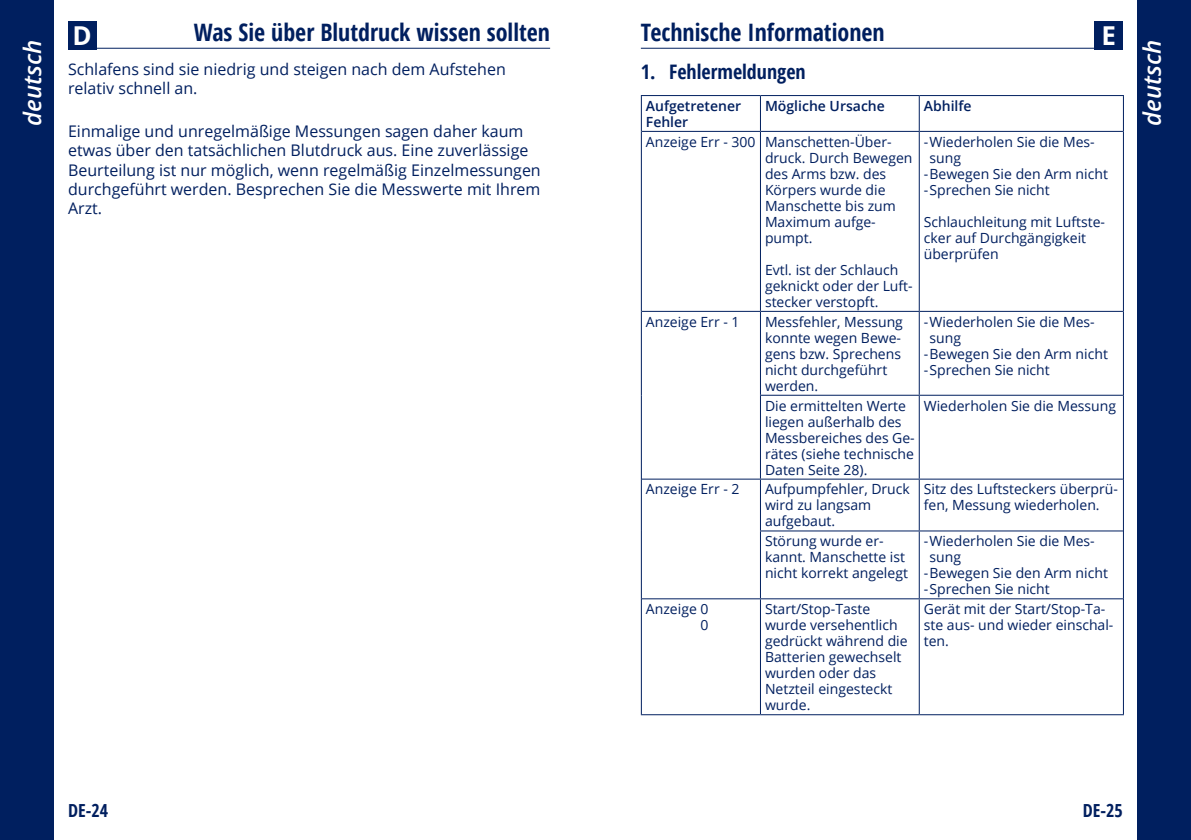
<style>
.page{position:relative;width:1191px;height:840px;background:#fff}
.page>*{position:absolute;margin:0;border:0;box-sizing:border-box;transform-origin:0 0}
.t1{font:700 26px "Open Sans";color:#fff}
.t2{font:700 condensed 24px "Open Sans";color:#001f5f}
.t3{font:italic 600 24px "Open Sans";color:#fff}
.t4{font:700 condensed 20px "Open Sans";color:#001f5f}
.t5{font:700 condensed 18px "Open Sans";color:#001f5f}
.t6{font:16px/19.2px "Open Sans";color:#001f5f}
.t7{font:14px/16px "Open Sans";color:#001f5f}
.t8{font:600 14px/16px "Open Sans";color:#001f5f}
</style>
<div class="page">
<div style="left:1137px;top:0;width:54px;height:839px;background:#001f5f"></div>
<div style="left:0;top:0;width:54px;height:839px;background:#001f5f"></div>
<hr style="left:641px;top:48px;width:482px;height:1px;background:#001f5f">
<hr style="left:68px;top:48px;width:482px;height:1px;background:#001f5f">
<div style="left:1094px;top:21px;width:29px;height:28px;background:#001f5f"></div>
<div style="left:68px;top:21px;width:28px;height:28px;background:#001f5f"></div>
<hr style="left:641px;top:95px;width:119px;height:1px;background:#001f5f">
<hr style="left:641px;top:96px;width:1px;height:35px;background:#001f5f">
<hr style="left:760px;top:95px;width:159px;height:1px;background:#001f5f">
<hr style="left:919px;top:95px;width:205px;height:1px;background:#001f5f">
<hr style="left:1123px;top:96px;width:1px;height:35px;background:#001f5f">
<hr style="left:760px;top:96px;width:1px;height:35px;background:#001f5f">
<hr style="left:918px;top:96px;width:1px;height:35px;background:#001f5f">
<hr style="left:642px;top:131px;width:118px;height:1px;background:#001f5f">
<hr style="left:760px;top:131px;width:159px;height:1px;background:#001f5f">
<hr style="left:919px;top:131px;width:204px;height:1px;background:#001f5f">
<hr style="left:641px;top:131px;width:1px;height:180px;background:#001f5f">
<hr style="left:1123px;top:131px;width:1px;height:180px;background:#001f5f">
<hr style="left:641px;top:311px;width:1px;height:84px;background:#001f5f">
<hr style="left:1123px;top:311px;width:1px;height:84px;background:#001f5f">
<hr style="left:641px;top:395px;width:1px;height:84px;background:#001f5f">
<hr style="left:760px;top:132px;width:1px;height:179px;background:#001f5f">
<hr style="left:918px;top:132px;width:1px;height:179px;background:#001f5f">
<hr style="left:642px;top:311px;width:118px;height:1px;background:#001f5f">
<hr style="left:760px;top:311px;width:159px;height:1px;background:#001f5f">
<hr style="left:760px;top:312px;width:1px;height:82px;background:#001f5f">
<hr style="left:919px;top:311px;width:204px;height:1px;background:#001f5f">
<hr style="left:918px;top:312px;width:1px;height:82px;background:#001f5f">
<hr style="left:760px;top:394px;width:159px;height:1px;background:#001f5f">
<hr style="left:760px;top:395px;width:1px;height:83px;background:#001f5f">
<hr style="left:919px;top:394px;width:204px;height:1px;background:#001f5f">
<hr style="left:918px;top:395px;width:1px;height:83px;background:#001f5f">
<hr style="left:642px;top:478px;width:118px;height:1px;background:#001f5f">
<hr style="left:760px;top:478px;width:159px;height:1px;background:#001f5f">
<hr style="left:760px;top:479px;width:1px;height:51px;background:#001f5f">
<hr style="left:919px;top:478px;width:204px;height:1px;background:#001f5f">
<hr style="left:918px;top:479px;width:1px;height:51px;background:#001f5f">
<hr style="left:760px;top:530px;width:159px;height:1px;background:#001f5f">
<hr style="left:760px;top:531px;width:1px;height:67px;background:#001f5f">
<hr style="left:919px;top:530px;width:204px;height:1px;background:#001f5f">
<hr style="left:918px;top:531px;width:1px;height:67px;background:#001f5f">
<hr style="left:642px;top:598px;width:118px;height:1px;background:#001f5f">
<hr style="left:760px;top:598px;width:159px;height:1px;background:#001f5f">
<hr style="left:760px;top:599px;width:1px;height:114px;background:#001f5f">
<hr style="left:919px;top:598px;width:204px;height:1px;background:#001f5f">
<hr style="left:918px;top:599px;width:1px;height:114px;background:#001f5f">
<hr style="left:1123px;top:395px;width:1px;height:84px;background:#001f5f">
<hr style="left:641px;top:479px;width:1px;height:51px;background:#001f5f">
<hr style="left:1123px;top:479px;width:1px;height:51px;background:#001f5f">
<hr style="left:641px;top:530px;width:1px;height:68px;background:#001f5f">
<hr style="left:1123px;top:530px;width:1px;height:68px;background:#001f5f">
<hr style="left:641px;top:598px;width:1px;height:115px;background:#001f5f">
<hr style="left:1123px;top:598px;width:1px;height:115px;background:#001f5f">
<hr style="left:641px;top:713px;width:119px;height:1px;background:#001f5f">
<hr style="left:760px;top:713px;width:159px;height:1px;background:#001f5f">
<hr style="left:919px;top:713px;width:205px;height:1px;background:#001f5f">
<h1 class="t1" style="left:73px;top:17px;width:21px">D</h1>
<h2 class="t2" style="left:194px;top:16px;width:358px">Was Sie über Blutdruck wissen sollten</h2>
<h2 class="t2" style="left:641px;top:16px;width:245px">Technische Informationen</h2>
<h1 class="t1" style="left:1101px;top:17px;width:16px">E</h1>
<p class="t6" style="left:68px;top:59px;width:439px">Schlafens sind sie niedrig und steigen nach dem Aufstehen relativ schnell an.</p>
<p class="t6" style="left:68px;top:121px;width:474px">Einmalige und unregelmäßige Messungen sagen daher kaum etwas über den tatsächlichen Blutdruck aus. Eine zuverlässige Beurteilung ist nur möglich, wenn regelmäßig Einzelmessungen durchgeführt werden. Besprechen Sie die Messwerte mit Ihrem Arzt.</p>
<h2 class="t3" style="left:16px;top:125px;width:87px;rotate:-90deg">deutsch</h2>
<h2 class="t3" style="left:1135px;top:125px;width:87px;rotate:-90deg">deutsch</h2>
<h3 class="t4" style="left:641px;top:58px;width:166px">1. Fehlermeldungen</h3>
<p class="t8" style="left:646px;top:97px;width:97px">Aufgetretener<br>Fehler</p>
<p class="t8" style="left:765px;top:97px;width:121px">Mögliche Ursache</p>
<p class="t8" style="left:923px;top:97px;width:49px">Abhilfe</p>
<p class="t7" style="left:765px;top:133px;width:149px;text-indent:-119px">Anzeige Err - 300 Manschetten-Über&shy;druck. Durch Bewegen des Arms bzw. des<br>Körpers wurde die<br>Manschette bis zum<br>Maximum aufge&shy;pumpt.</p>
<p class="t7" style="left:765px;top:261px;width:149px">Evtl. ist der Schlauch geknickt oder der Luft&shy;stecker verstopft.</p>
<p class="t7" style="left:923px;top:133px;width:172px">-Wiederholen Sie die Mes-</p>
<p class="t7" style="left:929px;top:149px;width:33px">sung</p>
<p class="t7" style="left:923px;top:165px;width:186px">-Bewegen Sie den Arm nicht</p>
<p class="t7" style="left:923px;top:181px;width:127px">-Sprechen Sie nicht</p>
<p class="t7" style="left:923px;top:213px;width:183px">Schlauchleitung mit Luftste&shy;cker auf Durchgängigkeit überprüfen</p>
<p class="t7" style="left:646px;top:313px;width:95px">Anzeige Err - 1</p>
<p class="t7" style="left:765px;top:313px;width:139px">Messfehler, Messung konnte wegen Bewe&shy;gens bzw. Sprechens nicht durchgeführt werden.</p>
<p class="t7" style="left:923px;top:313px;width:172px">-Wiederholen Sie die Mes-</p>
<p class="t7" style="left:929px;top:329px;width:33px">sung</p>
<p class="t7" style="left:923px;top:345px;width:186px">-Bewegen Sie den Arm nicht</p>
<p class="t7" style="left:923px;top:361px;width:127px">-Sprechen Sie nicht</p>
<p class="t7" style="left:765px;top:397px;width:151px">Die ermittelten Werte liegen außerhalb des<br>Messbereiches des Ge&shy;rätes (siehe technische<br>Daten Seite 28).</p>
<p class="t7" style="left:923px;top:397px;width:194px">Wiederholen Sie die Messung</p>
<p class="t7" style="left:646px;top:480px;width:95px">Anzeige Err - 2</p>
<p class="t7" style="left:765px;top:480px;width:146px">Aufpumpfehler, Druck wird zu langsam aufgebaut.</p>
<p class="t7" style="left:923px;top:480px;width:196px">Sitz des Luftsteckers überprü&shy;fen, Messung wiederholen.</p>
<p class="t7" style="left:765px;top:532px;width:144px">Störung wurde er&shy;kannt. Manschette ist nicht korrekt angelegt</p>
<p class="t7" style="left:923px;top:532px;width:172px">-Wiederholen Sie die Mes-</p>
<p class="t7" style="left:929px;top:548px;width:33px">sung</p>
<p class="t7" style="left:923px;top:564px;width:186px">-Bewegen Sie den Arm nicht</p>
<p class="t7" style="left:923px;top:580px;width:127px">-Sprechen Sie nicht</p>
<p class="t7" style="left:646px;top:600px;width:64px;text-align:right">Anzeige 0<br>0</p>
<p class="t7" style="left:765px;top:600px;width:144px">Start/Stop-Taste wurde versehentlich gedrückt während die<br>Batterien gewechselt wurden oder das<br>Netzteil eingesteckt wurde.</p>
<p class="t7" style="left:923px;top:600px;width:191px">Gerät mit der Start/Stop-Ta&shy;ste aus- und wieder einschal&shy;ten.</p>
<p class="t5" style="left:68px;top:797px;width:42px">DE-24</p>
<p class="t5" style="left:1082px;top:797px;width:42px">DE-25</p>
</div>
